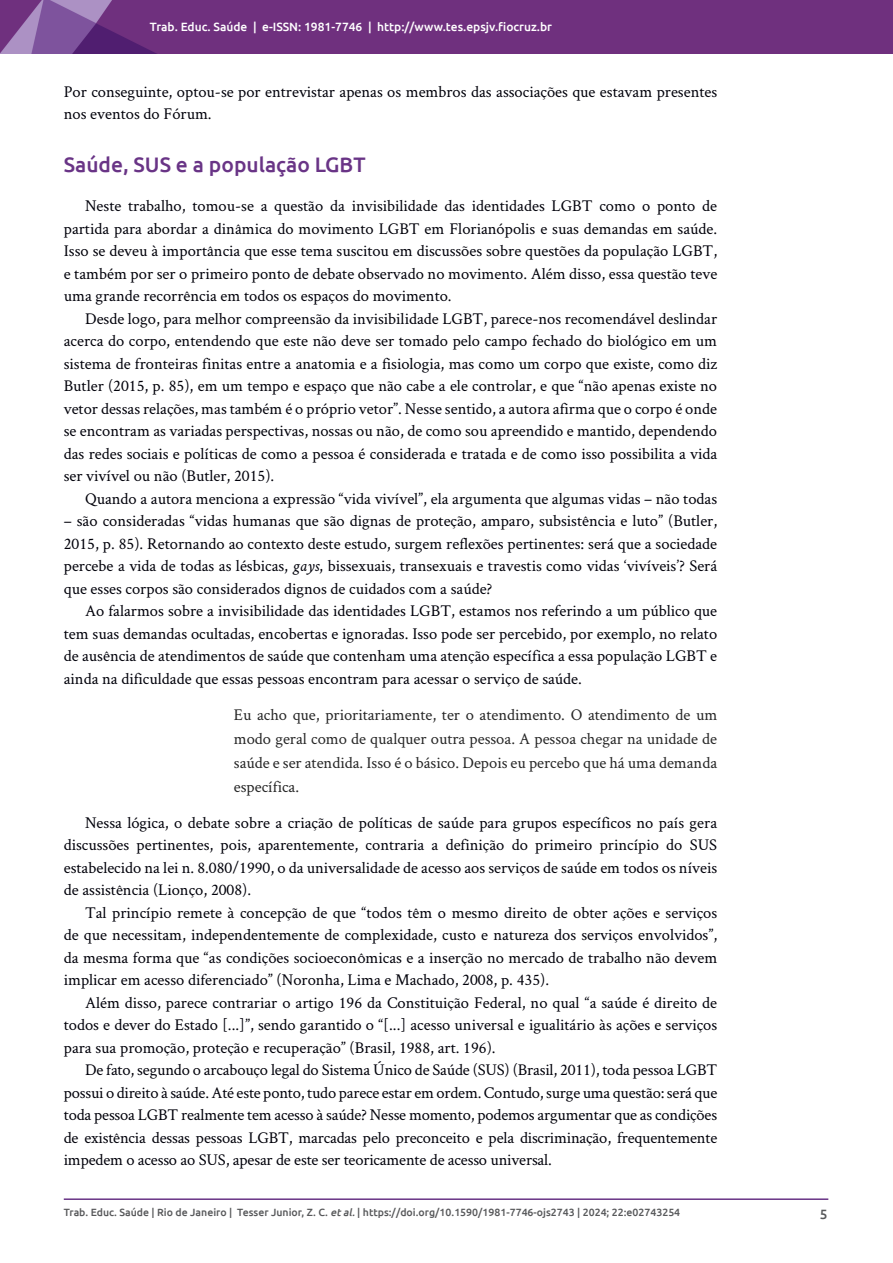
<style>
.page{position:relative;width:893px;height:1263px;background:#fff}
.page>*{position:absolute;margin:0;border:0;box-sizing:border-box;transform-origin:0 0}
.titulo1_-_roxo{font:500 21px "Ubuntu";color:#693486}
.texto-comum{font:16.5px/22.5px "Crimson Text";color:#00000a;text-align:justify}
.citacao{font:16.5px/24px "Crimson Text";color:#262626;text-align:justify}
.t1{font:500 13.5px "Ubuntu";color:#57585a}
.t2{font:500 12px "Ubuntu";color:#fff}
.t3{font:500 10.5px "Ubuntu";color:#57585a}
.s1{font-style:italic}
</style>
<div class="page">
<hr style="left:64px;top:1198px;width:764px;height:2px;background:#693486">
<img style="left:0;top:0;width:893px;height:53px">
<p class="t2" style="left:150px;top:19px;width:404px">Trab. Educ. Saúde | e-ISSN: 1981-7746 | http://www.tes.epsjv.fiocruz.br</p>
<p class="texto-comum" style="left:64px;top:79px;width:655px">Por conseguinte, optou-se por entrevistar apenas os membros das associações que estavam presentes nos eventos do Fórum.</p>
<p class="titulo1_-_roxo" style="left:64px;top:151px;width:303px">Saúde, SUS e a população LGBT</p>
<p class="texto-comum" style="left:64px;top:194px;width:655px;text-indent:21px">Neste trabalho, tomou-se a questão da invisibilidade das identidades LGBT como o ponto de partida para abordar a dinâmica do movimento LGBT em Florianópolis e suas demandas em saúde.<br>Isso se deveu à importância que esse tema suscitou em discussões sobre questões da população LGBT, e também por ser o primeiro ponto de debate observado no movimento. Além disso, essa questão teve uma grande recorrência em todos os espaços do movimento.</p>
<p class="texto-comum" style="left:64px;top:306px;width:655px;text-indent:21px">Desde logo, para melhor compreensão da invisibilidade LGBT, parece-nos recomendável deslindar acerca do corpo, entendendo que este não deve ser tomado pelo campo fechado do biológico em um sistema de fronteiras finitas entre a anatomia e a fisiologia, mas como um corpo que existe, como diz Butler (2015, p. 85), em um tempo e espaço que não cabe a ele controlar, e que “não apenas existe no vetor dessas relações, mas também é o próprio vetor”. Nesse sentido, a autora afirma que o corpo é onde se encontram as variadas perspectivas, nossas ou não, de como sou apreendido e mantido, dependendo das redes sociais e políticas de como a pessoa é considerada e tratada e de como isso possibilita a vida ser vivível ou não (Butler, 2015).</p>
<p class="texto-comum" style="left:85px;top:486px;width:634px">Quando a autora menciona a expressão “vida vivível”, ela argumenta que algumas vidas – não todas</p>
<p class="texto-comum" style="left:64px;top:509px;width:655px">– são consideradas “vidas humanas que são dignas de proteção, amparo, subsistência e luto” (Butler, 2015, p. 85). Retornando ao contexto deste estudo, surgem reflexões pertinentes: será que a sociedade percebe a vida de todas as lésbicas, <span class="s1">gays</span>, bissexuais, transexuais e travestis como vidas ‘vivíveis’? Será que esses corpos são considerados dignos de cuidados com a saúde?</p>
<p class="texto-comum" style="left:64px;top:599px;width:655px;text-indent:21px">Ao falarmos sobre a invisibilidade das identidades LGBT, estamos nos referindo a um público que tem suas demandas ocultadas, encobertas e ignoradas. Isso pode ser percebido, por exemplo, no relato de ausência de atendimentos de saúde que contenham uma atenção específica a essa população LGBT e ainda na dificuldade que essas pessoas encontram para acessar o serviço de saúde.</p>
<p class="citacao" style="left:234px;top:702px;width:485px">Eu acho que, prioritariamente, ter o atendimento. O atendimento de um modo geral como de qualquer outra pessoa. A pessoa chegar na unidade de saúde e ser atendida. Isso é o básico. Depois eu percebo que há uma demanda específica.</p>
<p class="texto-comum" style="left:64px;top:811px;width:655px;text-indent:21px">Nessa lógica, o debate sobre a criação de políticas de saúde para grupos específicos no país gera discussões pertinentes, pois, aparentemente, contraria a definição do primeiro princípio do SUS estabelecido na lei n. 8.080/1990, o da universalidade de acesso aos serviços de saúde em todos os níveis de assistência (Lionço, 2008).</p>
<p class="texto-comum" style="left:64px;top:901px;width:655px;text-indent:21px">Tal princípio remete à concepção de que “todos têm o mesmo direito de obter ações e serviços de que necessitam, independentemente de complexidade, custo e natureza dos serviços envolvidos”, da mesma forma que “as condições socioeconômicas e a inserção no mercado de trabalho não devem implicar em acesso diferenciado” (Noronha, Lima e Machado, 2008, p. 435).</p>
<p class="texto-comum" style="left:64px;top:991px;width:655px;text-indent:21px">Além disso, parece contrariar o artigo 196 da Constituição Federal, no qual “a saúde é direito de todos e dever do Estado [...]”, sendo garantido o “[...] acesso universal e igualitário às ações e serviços para sua promoção, proteção e recuperação” (Brasil, 1988, art. 196).</p>
<p class="texto-comum" style="left:64px;top:1058px;width:655px;text-indent:21px">De fato, segundo o arcabouço legal do Sistema Único de Saúde (SUS) (Brasil, 2011), toda pessoa LGBT possui o direito à saúde. Até este ponto, tudo parece estar em ordem. Contudo, surge uma questão: será que toda pessoa LGBT realmente tem acesso à saúde? Nesse momento, podemos argumentar que as condições de existência dessas pessoas LGBT, marcadas pelo preconceito e pela discriminação, frequentemente impedem o acesso ao SUS, apesar de este ser teoricamente de acesso universal.</p>
<p class="t3" style="left:64px;top:1206px;width:618px">Trab. Educ. Saúde | Rio de Janeiro | Tesser Junior, Z. C. <span class="s1">etal.</span>| https://doi.org/10.1590/1981-7746-ojs2743 | 2024; 22:e02743254</p>
<p class="t1" style="left:820px;top:1205px;width:9px">5</p>
</div>
